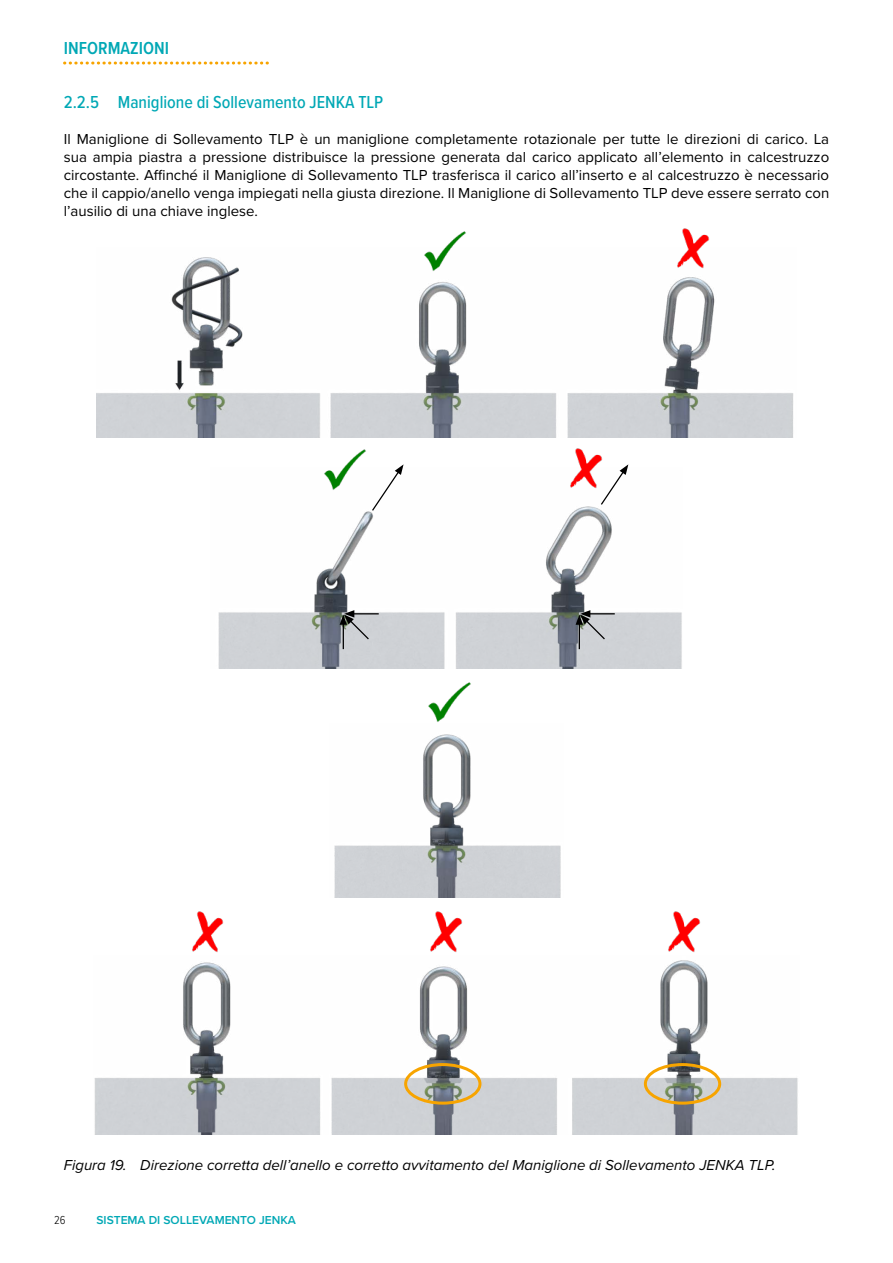
<style>
.page{position:relative;width:893px;height:1263px;background:#fff}
.page>*{position:absolute;margin:0;border:0;box-sizing:border-box;transform-origin:0 0}
.t1{font:500 18px "Proxima Nova Cond";color:#00a8b5}
.t2{font:600 18px "Proxima Nova Cond";color:#00a8b5}
.t3{font:15px/18px "Proxima Nova";color:#000;text-align:justify}
.t4{font:italic 15px "Proxima Nova";color:#000}
.t5{font:600 12px "Proxima Nova";color:#00a8b5}
.t6{font:300 12px "Proxima Nova Cond";color:#000}
</style>
<div class="page">
<svg style="left:65px;top:62px;width:204px;height:3px"></svg>
<img style="left:94px;top:960px;width:704px;height:174px">
<img style="left:97px;top:257px;width:696px;height:181px">
<img style="left:218px;top:506px;width:464px;height:162px">
<img style="left:677px;top:228px;width:32px;height:41px">
<img style="left:421px;top:231px;width:48px;height:41px">
<img style="left:570px;top:448px;width:32px;height:41px">
<img style="left:324px;top:449px;width:42px;height:41px">
<svg style="left:371px;top:464px;width:33px;height:48px"></svg>
<svg style="left:600px;top:464px;width:28px;height:41px"></svg>
<img style="left:192px;top:911px;width:32px;height:41px">
<img style="left:430px;top:911px;width:32px;height:41px">
<img style="left:668px;top:911px;width:32px;height:41px">
<div style="left:404px;top:1063px;width:77px;height:41px;border:3px solid #f7a400;border-radius:50%"></div>
<div style="left:644px;top:1063px;width:77px;height:41px;border:3px solid #f7a400;border-radius:50%"></div>
<img style="left:428px;top:682px;width:43px;height:40px">
<img style="left:334px;top:734px;width:227px;height:163px">
<svg style="left:576px;top:610px;width:39px;height:39px;background:#adb0b2"></svg>
<svg style="left:340px;top:610px;width:39px;height:39px;background:#afb1b4"></svg>
<p class="t2" style="left:64px;top:35px;width:107px">INFORMAZIONI</p>
<p class="t1" style="left:64px;top:89px;width:321px">2.2.5 Maniglione di Sollevamento JENKA TLP</p>
<p class="t3" style="left:64px;top:129px;width:767px">Il Maniglione di Sollevamento TLP è un maniglione completamente rotazionale per tutte le direzioni di carico. La sua ampia piastra a pressione distribuisce la pressione generata dal carico applicato all’elemento in calcestruzzo circostante. Affinché il Maniglione di Sollevamento TLP trasferisca il carico all’inserto e al calcestruzzo è necessario che il cappio/anello venga impiegati nella giusta direzione. Il Maniglione di Sollevamento TLP deve essere serrato con l’ausilio di una chiave inglese.</p>
<p class="t4" style="left:64px;top:1154px;width:713px">Figura 19. Direzione corretta dell’anello e corretto avvitamento del Maniglione di Sollevamento JENKA TLP.</p>
<p class="t6" style="left:54px;top:1211px;width:13px">26</p>
<p class="t5" style="left:97px;top:1211px;width:14px">SISTE</p>
<p class="t5" style="left:128px;top:1211px;width:52px">MA DI SOLLEVA</p>
<p class="t5" style="left:215px;top:1211px;width:19px">MENTO</p>
<p class="t5" style="left:259px;top:1211px;width:38px">JENKA</p>
</div>
